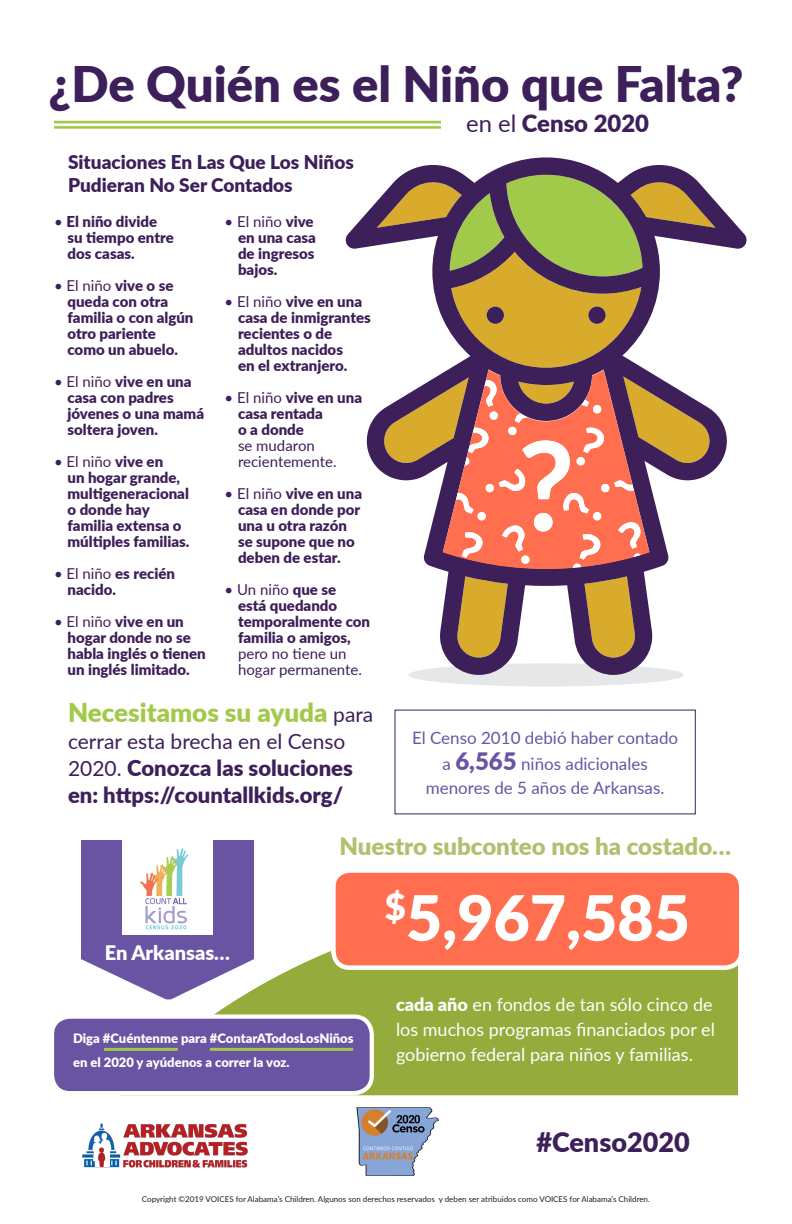
<style>
.page{position:relative;width:792px;height:1224px;background:#fff}
.page>*{position:absolute;margin:0;border:0;box-sizing:border-box;transform-origin:0 0}
.t1{font:900 62.5px "Lato";color:#fff}
.t2{font:900 49px "Lato";color:#3d1f59}
.t3{font:900 27px "Lato";color:#3d1f59}
.t4{font:900 26px "Lato";color:#a1ca4b}
.t5{font:900 24px "Lato";color:#b2bf6f}
.t6{font:900 23.9px "Lato";color:#3d1f59}
.t7{font:900 22px/27px "Lato";color:#3d1f59}
.t8{font:21px "Lato";color:#3d1f59}
.t9{font:900 20px "Lato";color:#fff}
.t10{font:900 19px/22.8px "Lato";color:#3d1f59}
.t11{font:18px/25px "Lato";color:#fff}
.t12{font:17px/26px "Lato";color:#6954a4;text-align:center}
.t13{font:900 15px/16px "Lato";color:#3d1f59}
.t14{font:15px/16px "Lato";color:#3d1f59}
.t15{font:900 13px/24px "Lato";color:#fff}
.t16{font:8px "Lato";color:#231f20}
.s1{font-weight:400}
.s2{font-weight:400;font-size:21px;color:#3d1f59}
.s3{font-weight:400;font-size:21px}
.s4{font-weight:900;font-size:24px}
.s5{font-weight:900}
</style>
<div class="page">
<div style="left:408px;top:663px;width:276px;height:23px;background:#e6e7e9;border-radius:50%"></div>
<svg style="left:345px;top:157px;width:402px;height:518px"></svg>
<div style="left:588px;top:307px;width:18px;height:17px;background:#3d1f59;border-radius:50%"></div>
<div style="left:487px;top:307px;width:17px;height:17px;background:#3d1f59;border-radius:50%"></div>
<svg style="left:443px;top:370px;width:206px;height:202px;background:#4a275b"></svg>
<svg style="left:383px;top:376px;width:327px;height:192px"></svg>
<div style="left:165px;top:951px;width:573px;height:144px;background:#95ab3b"></div>
<div style="left:52px;top:1017px;width:320px;height:76px;background:#6954a4;border-radius:18px"></div>
<div style="left:50px;top:1014px;width:324px;height:81px;border:4px solid #fff;border-radius:18px"></div>
<div style="left:333px;top:871px;width:408px;height:97px;background:#fe6e4f;border-radius:16px"></div>
<div style="left:331px;top:868px;width:413px;height:102px;border:5px solid #fff;border-radius:16px"></div>
<svg style="left:81px;top:840px;width:173px;height:159px"></svg>
<img style="left:122px;top:840px;width:90px;height:94px">
<hr style="left:104px;top:1048px;width:74px;height:3px;background:#a1ca4b">
<hr style="left:210px;top:1048px;width:143px;height:3px;background:#a1ca4b">
<hr style="left:54px;top:121px;width:387px;height:2px;background:#a1ca4b">
<hr style="left:54px;top:126px;width:387px;height:3px;background:#a1ca4b">
<img style="left:82px;top:1095px;width:194px;height:73px">
<img style="left:356px;top:1107px;width:83px;height:69px">
<h2 class="t2" style="left:48px;top:53px;width:697px">¿De Quién es el Niño que Falta?</h2>
<h3 class="t6" style="left:466px;top:108px;width:184px"><span class="s1">en el</span> Censo 2020</h3>
<p class="t10" style="left:68px;top:150px;width:287px">Situaciones En Las Que Los Niños<br>Pudieran No Ser Contados</p>
<p class="t13" style="left:68px;top:213px;width:108px;text-indent:-14px"><span class="s1">•</span> El niño divide su tiempo entre dos casas.</p>
<p class="t13" style="left:68px;top:277px;width:128px;text-indent:-14px"><span class="s1">• El niño</span> vive o se queda con otra familia o con algún otro pariente como un abuelo.</p>
<p class="t13" style="left:68px;top:373px;width:138px;text-indent:-14px"><span class="s1">• El niño</span> vive en una casa con padres jóvenes o una mamá soltera joven.</p>
<p class="t13" style="left:68px;top:453px;width:123px;text-indent:-14px"><span class="s1">• El niño</span> vive en<br>un hogar grande, multigeneracional o donde hay familia extensa o múltiples familias.</p>
<p class="t13" style="left:68px;top:565px;width:109px;text-indent:-14px"><span class="s1">• El niño</span> es recién nacido.</p>
<p class="t13" style="left:68px;top:613px;width:140px;text-indent:-14px"><span class="s1">• El niño</span> vive en un hogar donde no se habla inglés o tienen un inglés limitado.</p>
<p class="t13" style="left:238px;top:213px;width:79px;text-indent:-14px"><span class="s1">• El niño</span> vive en una casa de ingresos bajos.</p>
<p class="t13" style="left:238px;top:293px;width:134px;text-indent:-14px"><span class="s1">• El niño</span> vive en una casa de inmigrantes recientes o de adultos nacidos<br>en el extranjero.</p>
<p class="t13" style="left:238px;top:389px;width:126px;text-indent:-14px"><span class="s1">• El niño</span> vive en una casa rentada<br>o a donde</p>
<p class="t14" style="left:238px;top:437px;width:100px">se mudaron recientemente.</p>
<p class="t13" style="left:238px;top:485px;width:126px;text-indent:-14px"><span class="s1">• El niño</span> vive en una casa en donde por una u otra razón se supone que no deben de estar.</p>
<p class="t13" style="left:238px;top:581px;width:134px;text-indent:-14px"><span class="s1">• Un niño</span> que se<br>está quedando temporalmente con familia o amigos,</p>
<p class="t14" style="left:238px;top:645px;width:126px">pero no tiene un hogar permanente.</p>
<h3 class="t4" style="left:68px;top:696px;width:307px">Necesitamos su ayuda <span class="s2">para</span></h3>
<h3 class="t8" style="left:68px;top:728px;width:279px">cerrar esta brecha en el Censo</h3>
<h3 class="t7" style="left:68px;top:754px;width:286px"><span class="s3">2020.</span> Conozca las soluciones en: https://countallkids.org/</h3>
<p class="t12" style="left:412px;top:724px;width:268px">El Censo 2010 debió haber contado a <span class="s4">6,565</span> niños adicionales</p>
<p class="t12" style="left:426px;top:774px;width:240px">menores de 5 años de Arkansas.</p>
<h3 class="t9" style="left:105px;top:940px;width:127px">En Arkansas…</h3>
<h3 class="t5" style="left:339px;top:832px;width:393px">Nuestro subconteo nos ha costado…</h3>
<h1 class="t1" style="left:385px;top:879px;width:307px"><sup>$</sup>5,967,585</h1>
<p class="t15" style="left:73px;top:1026px;width:282px">Diga #Cuéntenme para #ContarATodosLosNiños en el 2020 y ayúdenos a correr la voz.</p>
<p class="t11" style="left:396px;top:992px;width:320px"><span class="s5">cada año</span> en fondos de tan sólo cinco de los muchos programas financiados por el gobierno federal para niños y familias.</p>
<h3 class="t3" style="left:536px;top:1125px;width:155px">#Censo2020</h3>
<p class="t16" style="left:142px;top:1194px;width:510px">Copyright ©2019 VOICES for Alabama’s Children. Algunos son derechos reservados y deben ser atribuidos como VOICES for Alabama’s Children.</p>
</div>
